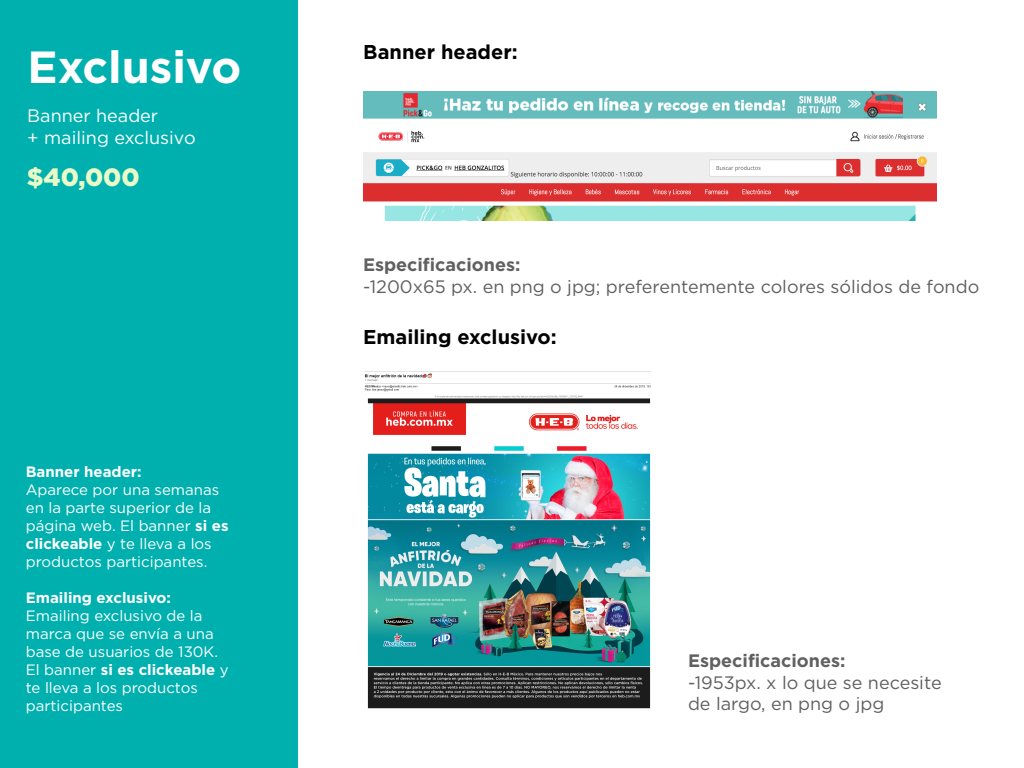
<style>
.page{position:relative;width:1024px;height:768px;background:#fff}
.page>*{position:absolute;margin:0;border:0;box-sizing:border-box;transform-origin:0 0}
.t1{font:700 45px "Gotham HTF";color:#fff}
.t2{font:900 25px "Gotham HTF";color:#eafdc8}
.t3{font:700 20px "Gotham HTF";color:#000}
.t4{font:18px/21.6px "Gotham HTF";color:#606060}
.t5{font:700 18px "Gotham HTF";color:#606060}
.t6{font:18px/21.6px "Gotham HTF";color:#fff}
.t7{font:15px/18px "Gotham HTF";color:#fff}
.t8{font:700 15px "Gotham HTF";color:#fff}
.s1{font-weight:700}
</style>
<div class="page">
<div style="left:0;top:0;width:298px;height:768px;background:#00b0af"></div>
<img style="left:363px;top:92px;width:574px;height:129px">
<img style="left:364px;top:371px;width:287px;height:338px">
<h1 class="t1" style="left:28px;top:42px;width:215px">Exclusivo</h1>
<p class="t6" style="left:27px;top:105px;width:170px">Banner header<br>+ mailing exclusivo</p>
<h2 class="t2" style="left:27px;top:163px;width:114px">$40,000</h2>
<p class="t8" style="left:26px;top:463px;width:117px">Banner header:</p>
<p class="t7" style="left:26px;top:480px;width:204px">Aparece por una semanas en la parte superior de la página web. El banner <span class="s1">si es clickeable</span> y te lleva a los productos participantes.</p>
<p class="t8" style="left:26px;top:589px;width:147px">Emailing exclusivo:</p>
<p class="t7" style="left:26px;top:606px;width:204px">Emailing exclusivo de la marca que se envía a una base de usuarios de 130K.<br>El banner <span class="s1">si es clickeable</span> y te lleva a los productos participantes</p>
<h3 class="t3" style="left:363px;top:41px;width:156px">Banner header:</h3>
<p class="t5" style="left:363px;top:255px;width:159px">Especificaciones:</p>
<p class="t4" style="left:363px;top:276px;width:618px">-1200x65 px. en png o jpg; preferentemente colores sólidos de fondo</p>
<h3 class="t3" style="left:363px;top:326px;width:195px">Emailing exclusivo:</h3>
<p class="t5" style="left:688px;top:650px;width:159px">Especificaciones:</p>
<p class="t4" style="left:688px;top:671px;width:255px">-1953px. x lo que se necesite de largo, en png o jpg</p>
</div>
